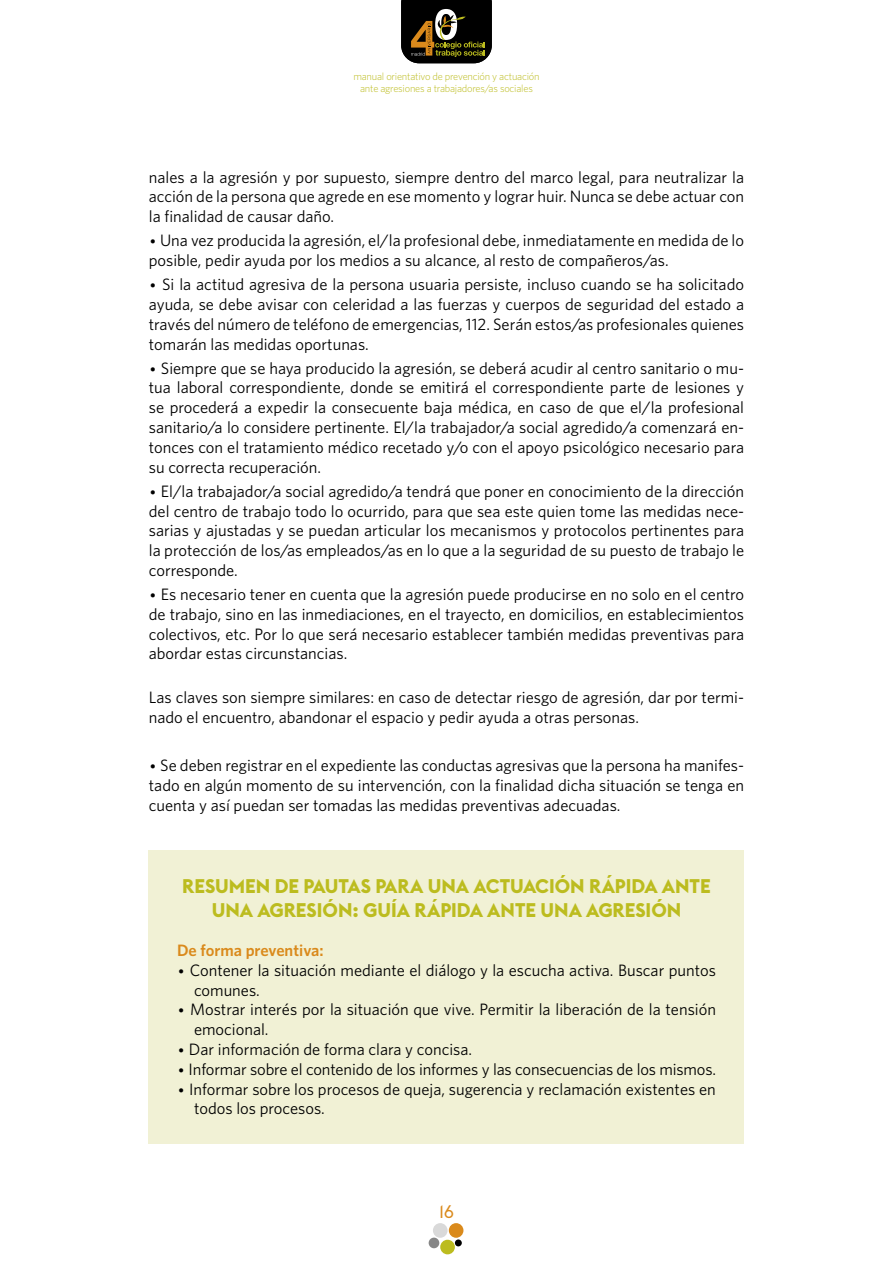
<style>
.page{position:relative;width:893px;height:1263px;background:#fff}
.page>*{position:absolute;margin:0;border:0;box-sizing:border-box;transform-origin:0 0}
.titulos{font:700 19.5px/23.4px "Euclid Flex";color:#bcbc1f;text-align:center}
.t1{font:18px "Euclid Flex";color:#da8a1c}
.texto{font:16.5px/19.8px "Whitney";color:#000;text-align:justify}
.texto-2{font:600 16.5px "Whitney";color:#da8a1c}
.t2{font:300 10.5px/12px "Whitney";letter-spacing:-.02em;color:#bcbc1f;text-align:center}
.s1{font-family:"Spectral";font-weight:500}
</style>
<div class="page">
<div style="left:433px;top:1223px;width:15px;height:15px;background:#d9d9d9;border-radius:50%"></div>
<div style="left:449px;top:1223px;width:14px;height:15px;background:#da8a1c;border-radius:50%"></div>
<div style="left:440px;top:1240px;width:15px;height:14px;background:#bcbc1f;border-radius:50%"></div>
<div style="left:429px;top:1237px;width:10px;height:11px;background:#868686;border-radius:50%"></div>
<div style="left:455px;top:1239px;width:7px;height:7px;background:#000;border-radius:50%"></div>
<svg style="left:401px;top:0;width:91px;height:63px"></svg>
<div style="left:149px;top:851px;width:595px;height:293px;background:#f1f1d5"></div>
<p class="t2" style="left:353px;top:70px;width:188px">manual orientativo de prevención y actuación ante agresiones a trabajadores/as sociales</p>
<p class="texto" style="left:149px;top:167px;width:597px">nales a la agresión y por supuesto, siempre dentro del marco legal, para neutralizar la acción de la persona que agrede en ese momento y lograr huir. Nunca se debe actuar con la finalidad de causar daño.</p>
<p class="texto" style="left:149px;top:230px;width:597px"><span class="s1">∙</span> Una vez producida la agresión, el/la profesional debe, inmediatamente en medida de lo posible, pedir ayuda por los medios a su alcance, al resto de compañeros/as.</p>
<p class="texto" style="left:149px;top:274px;width:597px"><span class="s1">∙</span> Si la actitud agresiva de la persona usuaria persiste, incluso cuando se ha solicitado ayuda, se debe avisar con celeridad a las fuerzas y cuerpos de seguridad del estado a través del número de teléfono de emergencias, 112. Serán estos/as profesionales quienes tomarán las medidas oportunas.</p>
<p class="texto" style="left:149px;top:358px;width:597px"><span class="s1">∙</span> Siempre que se haya producido la agresión, se deberá acudir al centro sanitario o mu&shy;tua laboral correspondiente, donde se emitirá el correspondiente parte de lesiones y se procederá a expedir la consecuente baja médica, en caso de que el/la profesional sanitario/a lo considere pertinente. El/la trabajador/a social agredido/a comenzará en&shy;tonces con el tratamiento médico recetado y/o con el apoyo psicológico necesario para su correcta recuperación.</p>
<p class="texto" style="left:149px;top:481px;width:597px"><span class="s1">∙</span> El/la trabajador/a social agredido/a tendrá que poner en conocimiento de la dirección del centro de trabajo todo lo ocurrido, para que sea este quien tome las medidas nece&shy;sarias y ajustadas y se puedan articular los mecanismos y protocolos pertinentes para la protección de los/as empleados/as en lo que a la seguridad de su puesto de trabajo le corresponde.</p>
<p class="texto" style="left:149px;top:584px;width:597px"><span class="s1">∙</span> Es necesario tener en cuenta que la agresión puede producirse en no solo en el centro de trabajo, sino en las inmediaciones, en el trayecto, en domicilios, en establecimientos colectivos, etc. Por lo que será necesario establecer también medidas preventivas para abordar estas circunstancias.</p>
<p class="texto" style="left:149px;top:687px;width:597px">Las claves son siempre similares: en caso de detectar riesgo de agresión, dar por termi&shy;nado el encuentro, abandonar el espacio y pedir ayuda a otras personas.</p>
<p class="texto" style="left:149px;top:755px;width:597px"><span class="s1">∙</span> Se deben registrar en el expediente las conductas agresivas que la persona ha manifes&shy;tado en algún momento de su intervención, con la finalidad dicha situación se tenga en cuenta y así puedan ser tomadas las medidas preventivas adecuadas.</p>
<p class="titulos" style="left:182px;top:875px;width:530px">RESUMEN DE PAUTAS PARA UNA ACTUACIÓN RÁPIDA ANTE<br>UNA AGRESIÓN: GUÍA RÁPIDA ANTE UNA AGRESIÓN</p>
<p class="texto-2" style="left:177px;top:940px;width:148px">De forma preventiva:</p>
<p class="texto" style="left:194px;top:960px;width:523px;text-indent:-17px"><span class="s1">∙</span> Contener la situación mediante el diálogo y la escucha activa. Buscar puntos comunes.</p>
<p class="texto" style="left:194px;top:999px;width:523px;text-indent:-17px"><span class="s1">∙</span> Mostrar interés por la situación que vive. Permitir la liberación de la tensión emocional.</p>
<p class="texto" style="left:177px;top:1039px;width:297px"><span class="s1">∙</span> Dar información de forma clara y concisa.</p>
<p class="texto" style="left:177px;top:1059px;width:541px"><span class="s1">∙</span> Informar sobre el contenido de los informes y las consecuencias de los mismos.</p>
<p class="texto" style="left:194px;top:1078px;width:523px;text-indent:-17px"><span class="s1">∙</span> Informar sobre los procesos de queja, sugerencia y reclamación existentes en todos los procesos.</p>
<p class="t1" style="left:439px;top:1201px;width:16px">16</p>
</div>
